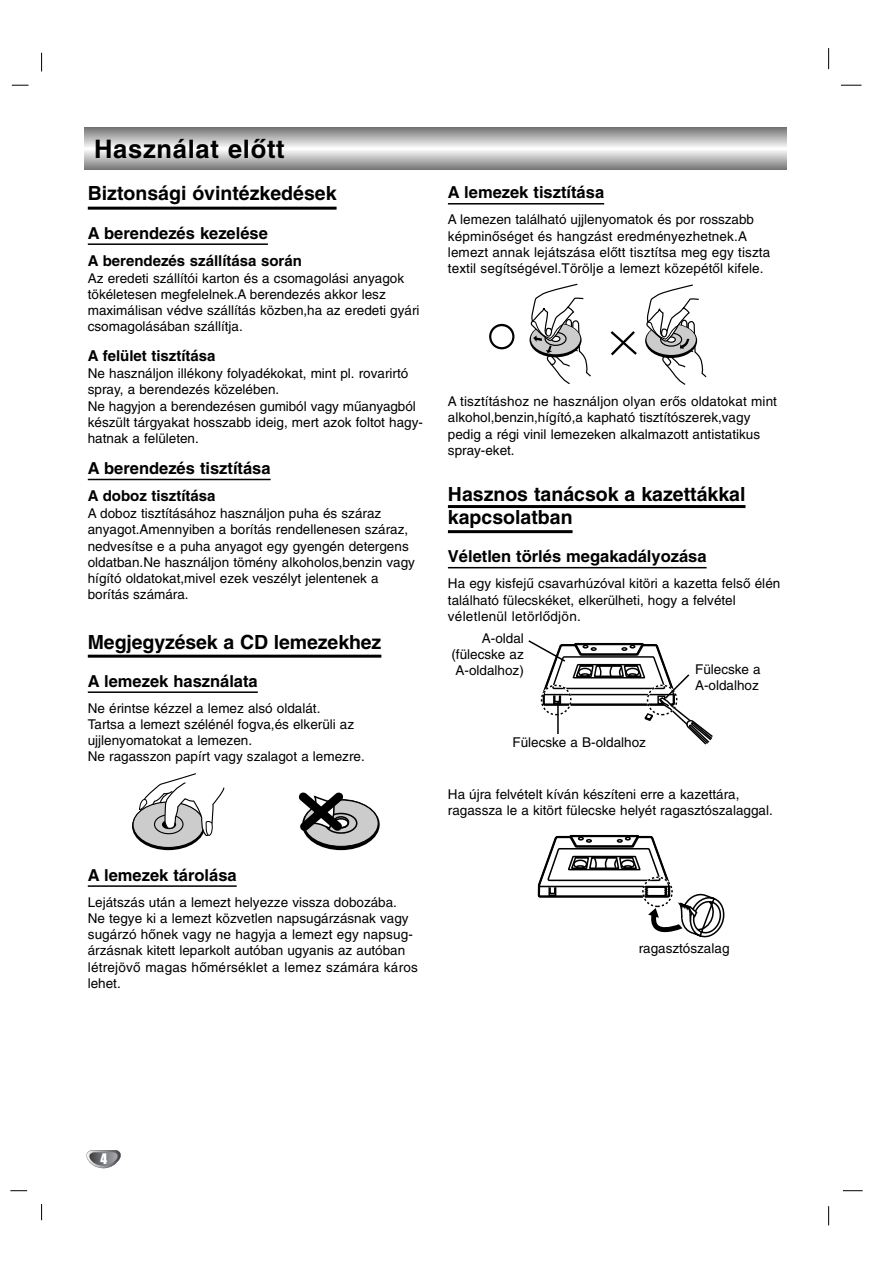
<style>
.page{position:relative;width:893px;height:1263px;background:#fff}
.page>*{position:absolute;margin:0;border:0;box-sizing:border-box;transform-origin:0 0}
.t1{font:700 25.5px "Helvetica CE";letter-spacing:.03em;color:#000}
.t2{font:700 19.5px/23.4px "Helvetica CE";color:#000}
.t3{font:700 16.5px "Helvetica CE";color:#000}
.t4{font:700 15px "Helvetica CE";color:#000}
.t5{font:13.5px/16.2px "Helvetica CE";color:#000}
.t6{font:13.5px "Impact";color:#fff}
</style>
<div class="page">
<svg style="left:41px;top:53px;width:1px;height:18px"></svg>
<svg style="left:12px;top:85px;width:17px;height:1px"></svg>
<svg style="left:828px;top:48px;width:1px;height:21px"></svg>
<svg style="left:841px;top:85px;width:20px;height:1px"></svg>
<svg style="left:843px;top:1190px;width:19px;height:1px"></svg>
<svg style="left:828px;top:1206px;width:1px;height:19px"></svg>
<svg style="left:41px;top:1204px;width:1px;height:16px"></svg>
<svg style="left:10px;top:1190px;width:17px;height:1px"></svg>
<div style="left:84px;top:128px;width:702px;height:42px;background:#747474"></div>
<div style="left:84px;top:129px;width:702px;height:40px;background:#7b7b7b"></div>
<div style="left:84px;top:130px;width:702px;height:38px;background:#828282"></div>
<div style="left:84px;top:131px;width:702px;height:36px;background:#898989"></div>
<div style="left:84px;top:132px;width:702px;height:34px;background:#8f8f8f"></div>
<div style="left:84px;top:133px;width:702px;height:32px;background:#969696"></div>
<div style="left:84px;top:134px;width:702px;height:30px;background:#9d9d9d"></div>
<div style="left:84px;top:135px;width:702px;height:28px;background:#a4a4a4"></div>
<div style="left:84px;top:136px;width:702px;height:26px;background:#ababab"></div>
<div style="left:84px;top:137px;width:702px;height:24px;background:#b1b1b1"></div>
<div style="left:84px;top:138px;width:702px;height:22px;background:#b7b7b7"></div>
<div style="left:84px;top:139px;width:702px;height:20px;background:#bebebe"></div>
<div style="left:84px;top:140px;width:702px;height:18px;background:#c5c5c5"></div>
<div style="left:84px;top:141px;width:702px;height:16px;background:#ccc"></div>
<div style="left:84px;top:142px;width:702px;height:14px;background:#d3d3d3"></div>
<div style="left:84px;top:143px;width:702px;height:12px;background:#d9d9d9"></div>
<div style="left:84px;top:144px;width:702px;height:10px;background:#e0e0e0"></div>
<div style="left:84px;top:145px;width:702px;height:8px;background:#e7e7e7"></div>
<div style="left:84px;top:146px;width:702px;height:6px;background:#eee"></div>
<hr style="left:84px;top:147px;width:702px;height:4px;background:#f5f5f5">
<hr style="left:84px;top:148px;width:702px;height:1px;background:#fdfdfd">
<hr style="left:84px;top:149px;width:702px;height:1px;background:#fff">
<svg style="left:86px;top:1150px;width:35px;height:18px"></svg>
<hr style="left:88px;top:207px;width:248px;height:3px;background:#000">
<hr style="left:88px;top:243px;width:180px;height:2px;background:#000">
<hr style="left:88px;top:479px;width:182px;height:1px;background:#000">
<hr style="left:88px;top:655px;width:293px;height:3px;background:#000">
<hr style="left:88px;top:691px;width:170px;height:2px;background:#000">
<hr style="left:88px;top:885px;width:149px;height:2px;background:#000">
<hr style="left:448px;top:203px;width:156px;height:2px;background:#000">
<hr style="left:448px;top:505px;width:297px;height:3px;background:#000">
<hr style="left:448px;top:530px;width:124px;height:3px;background:#000">
<hr style="left:448px;top:567px;width:258px;height:1px;background:#000">
<svg style="left:132px;top:802px;width:73px;height:48px"></svg>
<svg style="left:132px;top:802px;width:72px;height:46px"></svg>
<svg style="left:139px;top:773px;width:86px;height:64px"></svg>
<div style="left:302px;top:799px;width:77px;height:51px;background:#000;border-radius:50%"></div>
<div style="left:303px;top:799px;width:76px;height:48px;background:#ccc;border:1px solid #000;border-radius:50%"></div>
<div style="left:324px;top:813px;width:33px;height:21px;border:2px solid #000;border-radius:50%"></div>
<div style="left:333px;top:818px;width:16px;height:10px;background:#fff;border:2px solid #000;border-radius:50%"></div>
<div style="left:332px;top:816px;width:17px;height:12px;border:2px solid #000;border-radius:50%"></div>
<svg style="left:298px;top:792px;width:45px;height:39px"></svg>
<svg style="left:530px;top:283px;width:61px;height:101px"></svg>
<svg style="left:489px;top:324px;width:25px;height:25px"></svg>
<svg style="left:610px;top:331px;width:27px;height:24px"></svg>
<svg style="left:645px;top:284px;width:62px;height:101px"></svg>
<svg style="left:528px;top:640px;width:185px;height:105px"></svg>
<svg style="left:537px;top:834px;width:188px;height:104px"></svg>
<h1 class="t1" style="left:94px;top:140px;width:192px">Használat előtt</h1>
<h2 class="t2" style="left:88px;top:183px;width:250px">Biztonsági óvintézkedések</h2>
<p class="t3" style="left:88px;top:227px;width:182px">A berendezés kezelése</p>
<p class="t4" style="left:88px;top:255px;width:216px">A berendezés szállítása során</p>
<p class="t5" style="left:88px;top:271px;width:333px">Az eredeti szállítói karton és a csomagolási anyagok tökéletesen megfelelnek.A berendezés akkor lesz maximálisan védve szállítás közben,ha az eredeti gyári csomagolásában szállítja.</p>
<p class="t4" style="left:88px;top:351px;width:129px">A felület tisztítása</p>
<p class="t5" style="left:88px;top:366px;width:336px">Ne használjon illékony folyadékokat, mint pl. rovarirtó spray, a berendezés közelében.<br>Ne hagyjon a berendezésen gumiból vagy műanyagból készült tárgyakat hosszabb ideig, mert azok foltot hagy&shy;hatnak a felületen.</p>
<p class="t3" style="left:88px;top:462px;width:184px">A berendezés tisztítása</p>
<p class="t4" style="left:88px;top:490px;width:129px">A doboz tisztítása</p>
<p class="t5" style="left:88px;top:506px;width:329px">A doboz tisztításához használjon puha és száraz anyagot.Amennyiben a borítás rendellenesen száraz, nedvesítse e a puha anyagot egy gyengén detergens oldatban.Ne használjon tömény alkoholos,benzin vagy hígító oldatokat,mivel ezek veszélyt jelentenek a borítás számára.</p>
<h2 class="t2" style="left:88px;top:632px;width:295px">Megjegyzések a CD lemezekhez</h2>
<p class="t3" style="left:88px;top:675px;width:171px">A lemezek használata</p>
<p class="t5" style="left:88px;top:701px;width:278px">Ne érintse kézzel a lemez alsó oldalát.<br>Tartsa a lemezt szélénél fogva,és elkerüli az ujjlenyomatokat a lemezen.<br>Ne ragasszon papírt vagy szalagot a lemezre.</p>
<p class="t3" style="left:88px;top:869px;width:150px">A lemezek tárolása</p>
<p class="t5" style="left:88px;top:895px;width:332px">Lejátszás után a lemezt helyezze vissza dobozába.<br>Ne tegye ki a lemezt közvetlen napsugárzásnak vagy sugárzó hőnek vagy ne hagyja a lemezt egy napsug&shy;árzásnak kitett leparkolt autóban ugyanis az autóban létrejövő magas hőmérséklet a lemez számára káros lehet.</p>
<p class="t3" style="left:448px;top:186px;width:158px">A lemezek tisztítása</p>
<p class="t5" style="left:448px;top:213px;width:324px">A lemezen található ujjlenyomatok és por rosszabb képminőséget és hangzást eredményezhetnek.A lemezt annak lejátszása előtt tisztítsa meg egy tiszta textil segítségével.Törölje a lemezt közepétől kifele.</p>
<p class="t5" style="left:448px;top:394px;width:330px">A tisztításhoz ne használjon olyan erős oldatokat mint alkohol,benzin,hígító,a kapható tisztítószerek,vagy pedig a régi vinil lemezeken alkalmazott antistatikus spray-eket.</p>
<h2 class="t2" style="left:448px;top:484px;width:299px">Hasznos tanácsok a kazettákkal kapcsolatban</h2>
<p class="t3" style="left:448px;top:550px;width:260px">Véletlen törlés megakadályozása</p>
<p class="t5" style="left:448px;top:577px;width:334px">Ha egy kisfejű csavarhúzóval kitöri a kazetta felső élén található fülecskéket, elkerülheti, hogy a felvétel véletlenül letörlődjön.</p>
<p class="t5" style="left:451px;top:631px;width:74px;text-align:right">A-oldal (fülecske az<br>A-oldalhoz)</p>
<p class="t5" style="left:512px;top:736px;width:135px">Fülecske a B-oldalhoz</p>
<p class="t5" style="left:695px;top:662px;width:67px">Fülecske a<br>A-oldalhoz</p>
<p class="t5" style="left:448px;top:787px;width:326px">Ha újra felvételt kíván készíteni erre a kazettára, ragassza le a kitört fülecske helyét ragasztószalaggal.</p>
<p class="t5" style="left:638px;top:942px;width:92px">ragasztószalag</p>
<p class="t6" style="left:100px;top:1154px;width:8px">4</p>
</div>
